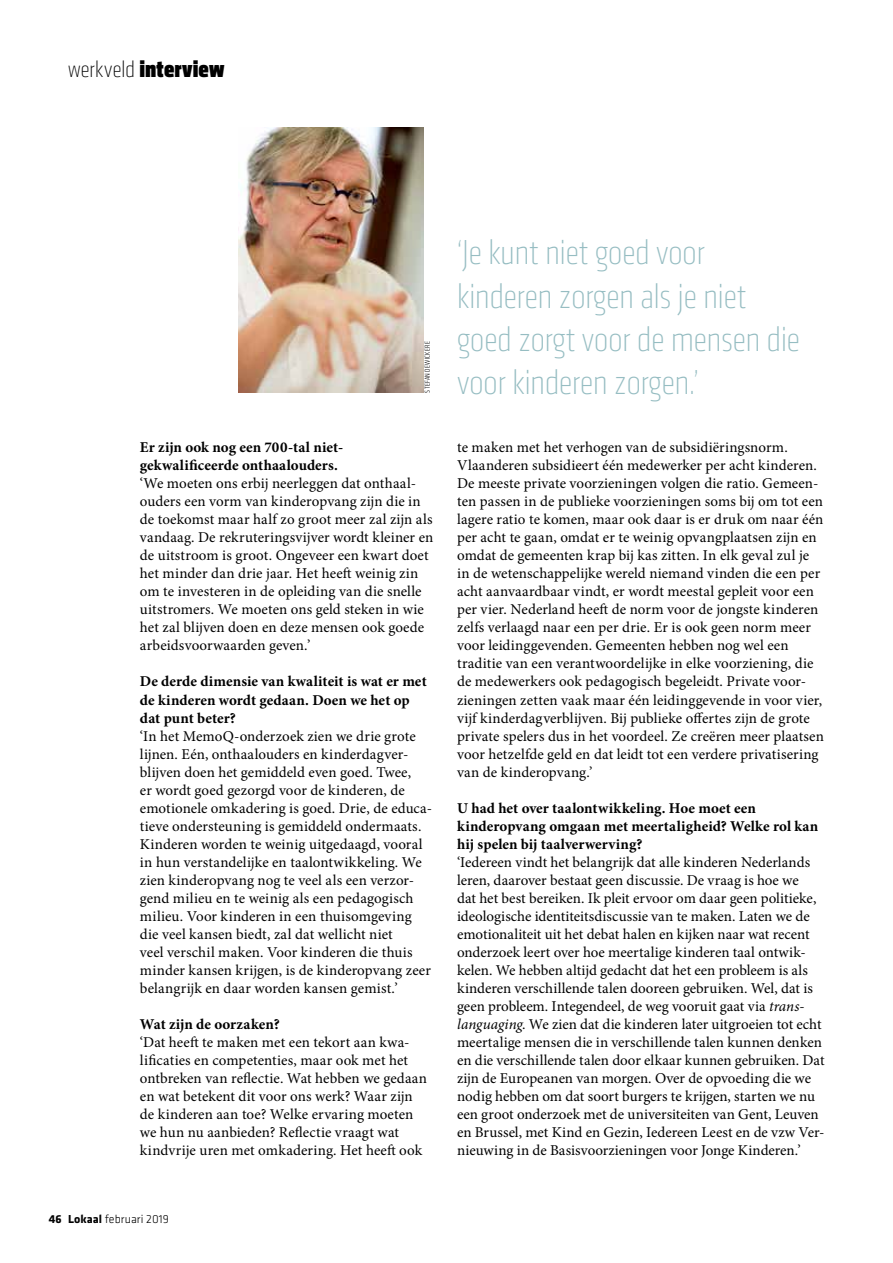
<style>
.page{position:relative;width:893px;height:1263px;background:#fff}
.page>*{position:absolute;margin:0;border:0;box-sizing:border-box;transform-origin:0 0}
.t1{font:200 condensed 36px/43.2px "Klavika Display";color:#96bdc2}
.t2{font:900 condensed 24px "Klavika Display";letter-spacing:.005em;color:#000}
.t3{font:15px/18px "Minion Pro";letter-spacing:.005em;color:#000}
.t4{font:700 15px/18px "Minion Pro";letter-spacing:.005em;color:#000}
.t5{font:300 12px "Klavika";letter-spacing:.005em;color:#000}
.t6{font:300 7.5px "Klavika Condensed";letter-spacing:.035em;color:#000}
.s1{font-weight:200}
.s2{font-weight:700}
.s3{font-style:italic}
</style>
<div class="page">
<img style="left:239px;top:128px;width:184px;height:265px">
<h2 class="t2" style="left:68px;top:55px;width:158px"><span class="s1">werkveld</span> interview</h2>
<p class="t6" style="left:423px;top:393px;width:53px;rotate:-90deg">STEFAN DEWICKERE</p>
<p class="t4" style="left:140px;top:438px;width:205px">Er zijn ook nog een 700-tal niet&shy;gekwalificeerde onthaalouders.</p>
<p class="t3" style="left:140px;top:475px;width:295px">‘We moeten ons erbij neerleggen dat onthaal&shy;ouders een vorm van kinderopvang zijn die in de toekomst maar half zo groot meer zal zijn als vandaag. De rekruteringsvijver wordt kleiner en de uitstroom is groot. Ongeveer een kwart doet het minder dan drie jaar. Het heeft weinig zin om te investeren in de opleiding van die snelle uitstromers. We moeten ons geld steken in wie het zal blijven doen en deze mensen ook goede arbeidsvoorwaarden geven.’</p>
<p class="t4" style="left:140px;top:672px;width:288px">De derde dimensie van kwaliteit is wat er met de kinderen wordt gedaan. Doen we het op dat punt beter?</p>
<p class="t3" style="left:140px;top:727px;width:294px">‘In het MemoQ-onderzoek zien we drie grote lijnen. Eén, onthaalouders en kinderdagver&shy;blijven doen het gemiddeld even goed. Twee,<br>er wordt goed gezorgd voor de kinderen, de emotionele omkadering is goed. Drie, de educa&shy;tieve ondersteuning is gemiddeld ondermaats.<br>Kinderen worden te weinig uitgedaagd, vooral in hun verstandelijke en taalontwikkeling. We zien kinderopvang nog te veel als een verzor&shy;gend milieu en te weinig als een pedagogisch milieu. Voor kinderen in een thuisomgeving die veel kansen biedt, zal dat wellicht niet<br>veel verschil maken. Voor kinderen die thuis minder kansen krijgen, is de kinderopvang zeer belangrijk en daar worden kansen gemist.’</p>
<p class="t4" style="left:140px;top:1014px;width:141px">Wat zijn de oorzaken?</p>
<p class="t3" style="left:140px;top:1033px;width:289px">‘Dat heeft te maken met een tekort aan kwa&shy;lificaties en competenties, maar ook met het ontbreken van reflectie. Wat hebben we gedaan en wat betekent dit voor ons werk? Waar zijn de kinderen aan toe? Welke ervaring moeten we hun nu aanbieden? Reflectie vraagt wat kindvrije uren met omkadering. Het heeft ook</p>
<p class="t5" style="left:49px;top:1212px;width:122px"><span class="s2">46 Lokaal</span> februari 2019</p>
<h1 class="t1" style="left:457px;top:232px;width:344px">‘Je kunt niet goed voor kinderen zorgen als je niet goed zorgt voor de mensen die voor kinderen zorgen.’</h1>
<p class="t3" style="left:457px;top:439px;width:368px">te maken met het verhogen van de subsidiëringsnorm.<br>Vlaanderen subsidieert één medewerker per acht kinderen.<br>De meeste private voorzieningen volgen die ratio. Gemeen&shy;ten passen in de publieke voorzieningen soms bij om tot een lagere ratio te komen, maar ook daar is er druk om naar één per acht te gaan, omdat er te weinig opvangplaatsen zijn en omdat de gemeenten krap bij kas zitten. In elk geval zul je in de wetenschappelijke wereld niemand vinden die een per acht aanvaardbaar vindt, er wordt meestal gepleit voor een per vier. Nederland heeft de norm voor de jongste kinderen zelfs verlaagd naar een per drie. Er is ook geen norm meer voor leidinggevenden. Gemeenten hebben nog wel een traditie van een verantwoordelijke in elke voorziening, die de medewerkers ook pedagogisch begeleidt. Private voor&shy;zieningen zetten vaak maar één leidinggevende in voor vier, vijf kinderdagverblijven. Bij publieke offertes zijn de grote private spelers dus in het voordeel. Ze creëren meer plaatsen voor hetzelfde geld en dat leidt tot een verdere privatisering van de kinderopvang.’</p>
<p class="t4" style="left:457px;top:798px;width:363px">U had het over taalontwikkeling. Hoe moet een kinderopvang omgaan met meertaligheid? Welke rol kan hij spelen bij taalverwerving?</p>
<p class="t3" style="left:457px;top:853px;width:369px">‘Iedereen vindt het belangrijk dat alle kinderen Nederlands leren, daarover bestaat geen discussie. De vraag is hoe we<br>dat het best bereiken. Ik pleit ervoor om daar geen politieke, ideologische identiteitsdiscussie van te maken. Laten we de emotionaliteit uit het debat halen en kijken naar wat recent onderzoek leert over hoe meertalige kinderen taal ontwik&shy;kelen. We hebben altijd gedacht dat het een probleem is als kinderen verschillende talen dooreen gebruiken. Wel, dat is geen probleem. Integendeel, de weg vooruit gaat via <span class="s3">trans&shy;languaging</span>. We zien dat die kinderen later uitgroeien tot echt meertalige mensen die in verschillende talen kunnen denken en die verschillende talen door elkaar kunnen gebruiken. Dat zijn de Europeanen van morgen. Over de opvoeding die we nodig hebben om dat soort burgers te krijgen, starten we nu een groot onderzoek met de universiteiten van Gent, Leuven en Brussel, met Kind en Gezin, Iedereen Leest en de vzw Ver&shy;nieuwing in de Basisvoorzieningen voor Jonge Kinderen.’</p>
</div>
